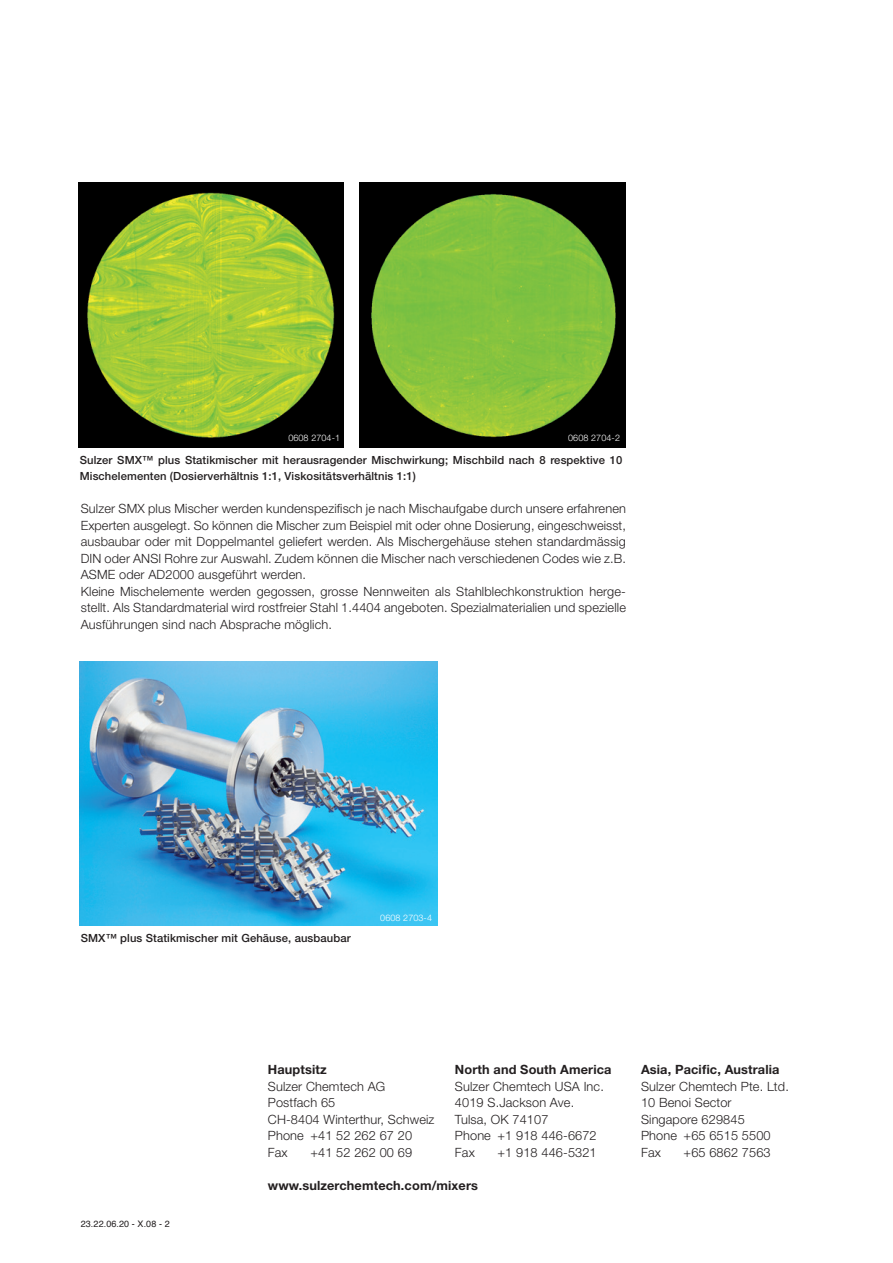
<style>
.page{position:relative;width:893px;height:1263px;background:#fff}
.page>*{position:absolute;margin:0;border:0;box-sizing:border-box;transform-origin:0 0}
.t1{font:300 12.75px/16.5px "Helvetica Neue";letter-spacing:.01em;color:#231f20}
.t2{font:700 12.75px "Helvetica Neue";letter-spacing:.01em;color:#231f20}
.t3{font:500 11.25px/16.5px "Helvetica Neue";letter-spacing:.01em;color:#231f20}
.t4{font:300 9px "Helvetica Neue";letter-spacing:.01em;color:#fff}
.t5{font:9px "Helvetica";letter-spacing:.01em;color:#231f20}
</style>
<div class="page">
<img style="left:78px;top:183px;width:266px;height:264px">
<img style="left:359px;top:183px;width:266px;height:264px">
<img style="left:80px;top:662px;width:357px;height:263px">
<p class="t4" style="left:288px;top:432px;width:53px">0608 2704-1</p>
<p class="t4" style="left:568px;top:432px;width:53px">0608 2704-2</p>
<p class="t3" style="left:80px;top:451px;width:544px">Sulzer SMX™ plus Statikmischer mit herausragender Mischwirkung; Mischbild nach 8 respektive 10<br>Mischelementen (Dosierverhältnis 1:1, Viskositätsverhältnis 1:1)</p>
<p class="t1" style="left:81px;top:500px;width:547px">Sulzer SMX plus Mischer werden kundenspezifisch je nach Mischaufgabe durch unsere erfahrenen Experten ausgelegt. So können die Mischer zum Beispiel mit oder ohne Dosierung, eingeschweisst, ausbaubar oder mit Doppelmantel geliefert werden. Als Mischergehäuse stehen standardmässig DIN oder ANSI Rohre zur Auswahl. Zudem können die Mischer nach verschiedenen Codes wie z.B.<br>ASME oder AD2000 ausgeführt werden.<br>Kleine Mischelemente werden gegossen, grosse Nennweiten als Stahlblechkonstruktion herge&shy;stellt. Als Standardmaterial wird rostfreier Stahl 1.4404 angeboten. Spezialmaterialien und spezielle Ausführungen sind nach Absprache möglich.</p>
<p class="t3" style="left:81px;top:930px;width:272px">SMX™ plus Statikmischer mit Gehäuse, ausbaubar</p>
<p class="t4" style="left:380px;top:912px;width:53px">0608 2703-4</p>
<p class="t5" style="left:81px;top:1217px;width:90px">23.22.06.20 - X.08 - 2</p>
<p class="t2" style="left:268px;top:1062px;width:60px">Hauptsitz</p>
<p class="t1" style="left:268px;top:1078px;width:168px">Sulzer Chemtech AG<br>Postfach 65<br>CH-8404 Winterthur, Schweiz<br>Phone +41 52 262 67 20<br>Fax</p>
<p class="t1" style="left:310px;top:1144px;width:103px">+41 52 262 00 69</p>
<p class="t2" style="left:455px;top:1062px;width:158px">North and South America</p>
<p class="t1" style="left:455px;top:1078px;width:150px">Sulzer Chemtech USA Inc.<br>4019 S.Jackson Ave.<br>Tulsa, OK 74107<br>Phone +1 918 446-6672<br>Fax</p>
<p class="t1" style="left:497px;top:1144px;width:101px">+1 918 446-5321</p>
<p class="t2" style="left:641px;top:1062px;width:140px">Asia, Pacific, Australia</p>
<p class="t1" style="left:641px;top:1078px;width:149px">Sulzer Chemtech Pte. Ltd.<br>10 Benoi Sector<br>Singapore 629845<br>Phone +65 6515 5500<br>Fax</p>
<p class="t1" style="left:683px;top:1144px;width:89px">+65 6862 7563</p>
<p class="t2" style="left:268px;top:1177px;width:212px">www.sulzerchemtech.com/mixers</p>
</div>
